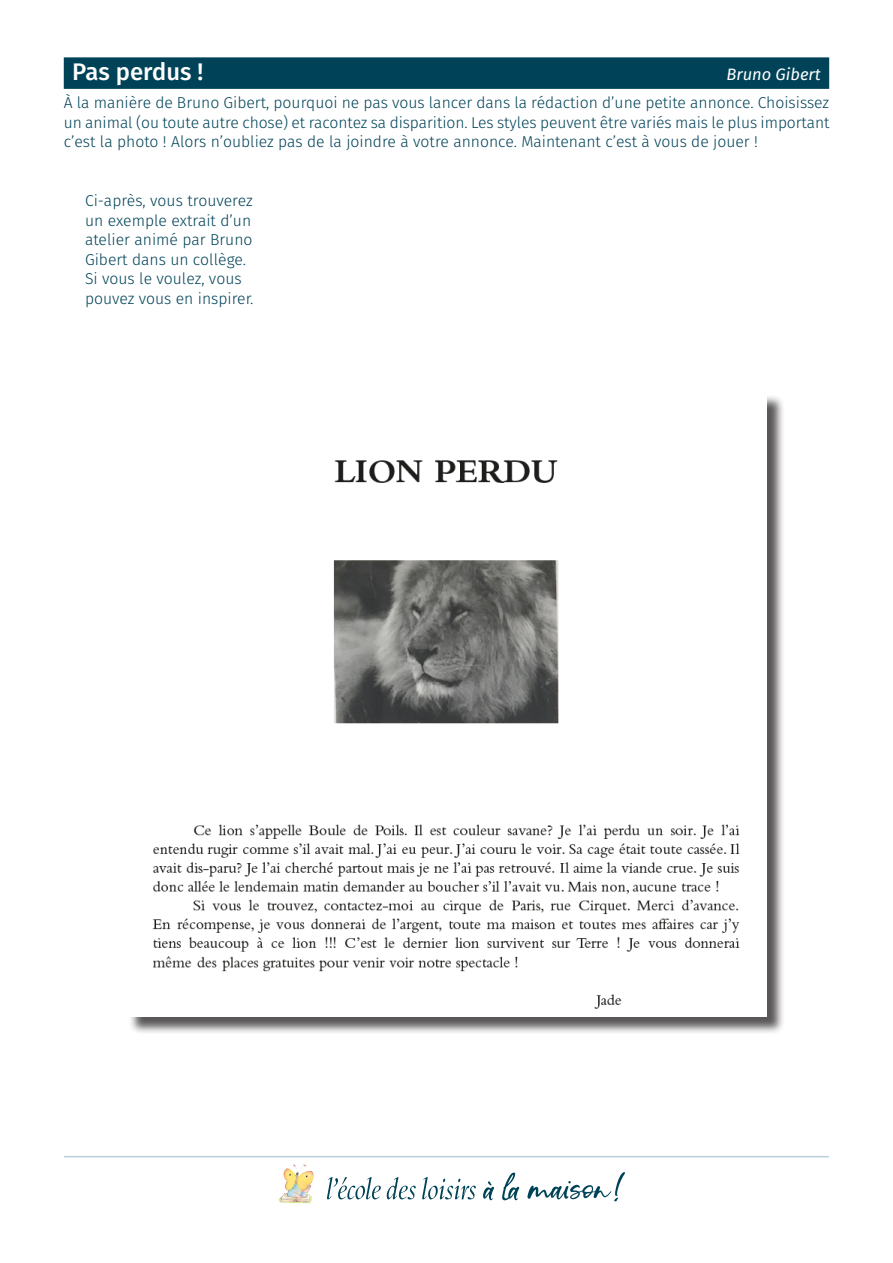
<style>
.page{position:relative;width:893px;height:1263px;background:#fff}
.page>*{position:absolute;margin:0;border:0;box-sizing:border-box;transform-origin:0 0}
.Titre{font:500 24px "Fira Sans";color:#fff}
.Titre-2{font:italic 16.5px "Fira Sans";color:#fff}
.Consigne{font:300 15.75px/19.5px "Fira Sans";color:#004358;text-align:justify}
</style>
<div class="page">
<div style="left:64px;top:57px;width:765px;height:32px;background:#004358"></div>
<hr style="left:65px;top:1156px;width:763px;height:1px;background:#b8ceda">
<svg style="left:483px;top:1172px;width:142px;height:29px"></svg>
<svg style="left:327px;top:1177px;width:149px;height:22px"></svg>
<img style="left:278px;top:1164px;width:36px;height:40px">
<div style="left:128px;top:394px;width:658px;height:641px;background:#231f20;opacity:.75"></div>
<img style="left:128px;top:394px;width:639px;height:622px">
<p class="Titre" style="left:72px;top:53px;width:132px">Pas perdus !</p>
<p class="Titre-2" style="left:726px;top:62px;width:96px">Bruno Gibert</p>
<p class="Consigne" style="left:64px;top:93px;width:767px">À la manière de Bruno Gibert, pourquoi ne pas vous lancer dans la rédaction d’une petite annonce. Choisissez un animal (ou toute autre chose) et racontez sa disparition. Les styles peuvent être variés mais le plus important c’est la photo ! Alors n’oubliez pas de la joindre à votre annonce. Maintenant c’est à vous de jouer !</p>
<p class="Consigne" style="left:85px;top:191px;width:170px;text-align:left">Ci-après, vous trouverez un exemple extrait d’un atelier animé par Bruno<br>Gibert dans un collège.<br>Si vous le voulez, vous pouvez vous en inspirer.</p>
</div>
